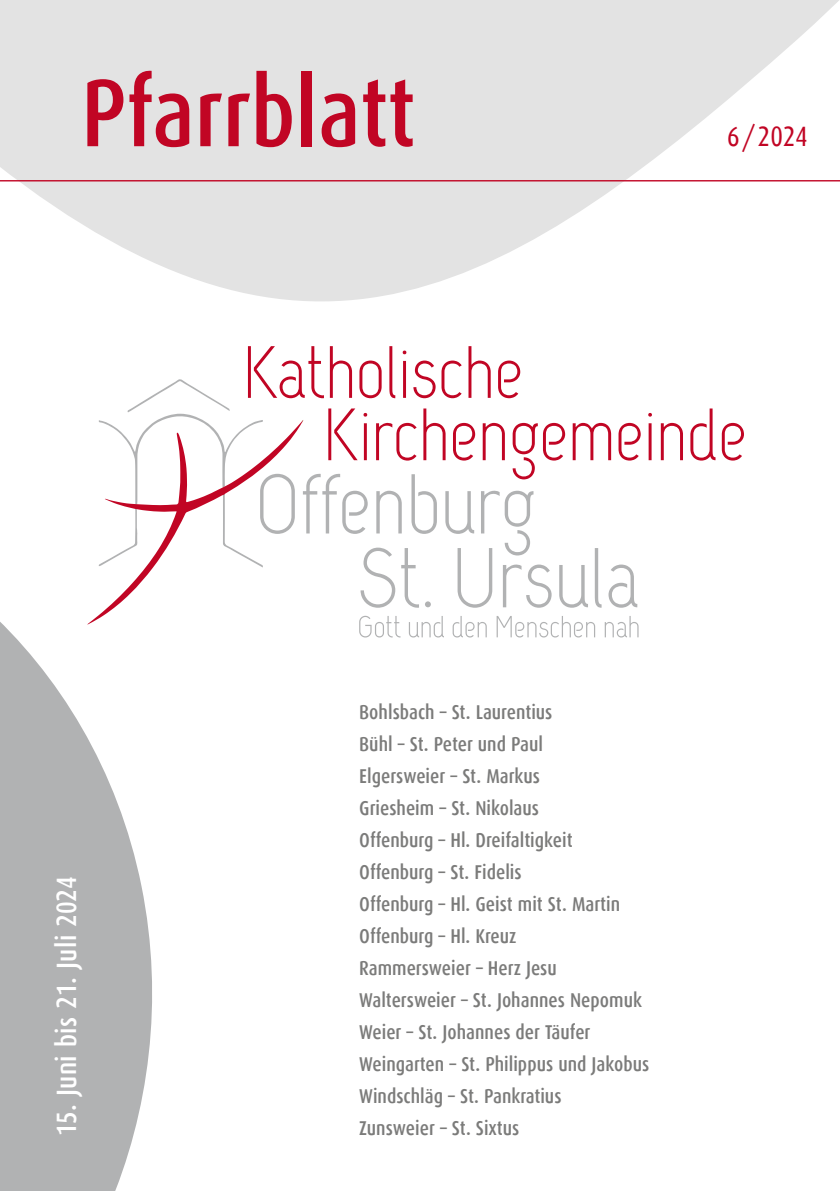
<style>
.page{position:relative;width:840px;height:1191px;background:#fff}
.page>*{position:absolute;margin:0;border:0;box-sizing:border-box;transform-origin:0 0}
.t1{font:500 96px "Dax Condensed";color:#c10524}
.t2{font:500 28px "Dax Condensed";letter-spacing:.015em;color:#fff}
.t3{font:28px "Dax Condensed";color:#c10524}
.t4{font:500 20px "Dax Condensed";color:#7b7b7a}
</style>
<div class="page">
<img style="left:0;top:0;width:839px;height:1191px">
<p class="t1" style="left:81px;top:60px;width:335px">Pfarrblatt</p>
<p class="t3" style="left:726px;top:121px;width:82px">6/2024</p>
<p class="t2" style="left:51px;top:1136px;width:261px;rotate:-90deg">15. Juni bis 21. Juli 2024</p>
<p class="t4" style="left:359px;top:700px;width:194px">Bohlsbach – St. Laurentius</p>
<p class="t4" style="left:359px;top:732px;width:185px">Bühl – St. Peter und Paul</p>
<p class="t4" style="left:359px;top:764px;width:182px">Elgersweier – St. Markus</p>
<p class="t4" style="left:359px;top:796px;width:181px">Griesheim – St. Nikolaus</p>
<p class="t4" style="left:359px;top:828px;width:215px">Offenburg – Hl. Dreifaltigkeit</p>
<p class="t4" style="left:359px;top:860px;width:164px">Offenburg – St. Fidelis</p>
<p class="t4" style="left:359px;top:892px;width:262px">Offenburg – Hl. Geist mit St. Martin</p>
<p class="t4" style="left:359px;top:924px;width:159px">Offenburg – Hl. Kreuz</p>
<p class="t4" style="left:359px;top:956px;width:199px">Rammersweier – Herz Jesu</p>
<p class="t4" style="left:359px;top:988px;width:284px">Waltersweier – St. Johannes Nepomuk</p>
<p class="t4" style="left:359px;top:1020px;width:232px">Weier – St. Johannes der Täufer</p>
<p class="t4" style="left:359px;top:1052px;width:291px">Weingarten – St. Philippus und Jakobus</p>
<p class="t4" style="left:359px;top:1084px;width:204px">Windschläg – St. Pankratius</p>
<p class="t4" style="left:359px;top:1116px;width:161px">Zunsweier – St. Sixtus</p>
</div>
